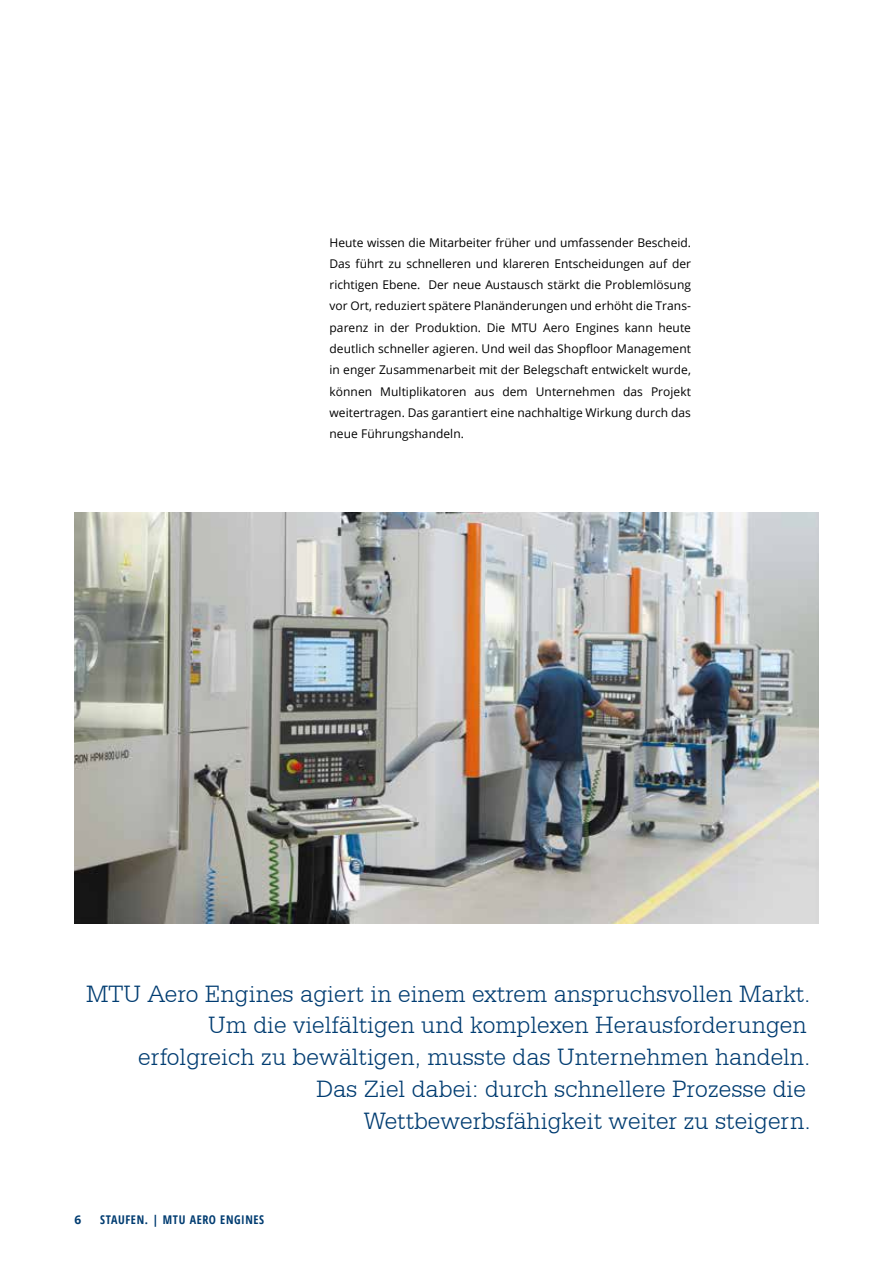
<style>
.page{position:relative;width:893px;height:1263px;background:#fff}
.page>*{position:absolute;margin:0;border:0;box-sizing:border-box;transform-origin:0 0}
.t1{font:300 25.5px/32px "Serifa BT";color:#003c71;text-align:right}
.t2{font:12px/21.3px "Open Sans";letter-spacing:.005em;color:#000;text-align:justify}
.t3{font:700 condensed 12px "Open Sans";letter-spacing:.05em;color:#003c71}
.t4{font:700 12px "Open Sans";color:#003c71}
.s1{font-stretch:normal}
</style>
<div class="page">
<img style="left:74px;top:512px;width:745px;height:412px">
<p class="t2" style="left:330px;top:231px;width:363px">Heute wissen die Mitarbeiter früher und umfassender Bescheid.<br>Das führt zu schnelleren und klareren Entscheidungen auf der richtigen Ebene. Der neue Austausch stärkt die Problemlösung vor Ort, reduziert spätere Planänderungen und erhöht die Trans&shy;parenz in der Produktion. Die MTU Aero Engines kann heute deutlich schneller agieren. Und weil das Shopfloor Management in enger Zusammenarbeit mit der Belegschaft entwickelt wurde, können Multiplikatoren aus dem Unternehmen das Projekt weitertragen. Das garantiert eine nachhaltige Wirkung durch das neue Führungshandeln.</p>
<p class="t1" style="left:86px;top:977px;width:726px">MTU Aero Engines agiert in einem extrem anspruchsvollen Markt.<br>Um die vielfältigen und komplexen Herausforderungen<br>erfolgreich zu bewältigen, musste das Unternehmen handeln.<br>Das Ziel dabei: durch schnellere Prozesse die Wettbewerbsfähigkeit weiter zu steigern.</p>
<p class="t4" style="left:74px;top:1212px;width:8px">6</p>
<p class="t3" style="left:100px;top:1212px;width:166px">STAUFEN. <span class="s1">|</span> MTU AERO ENGINES</p>
</div>
